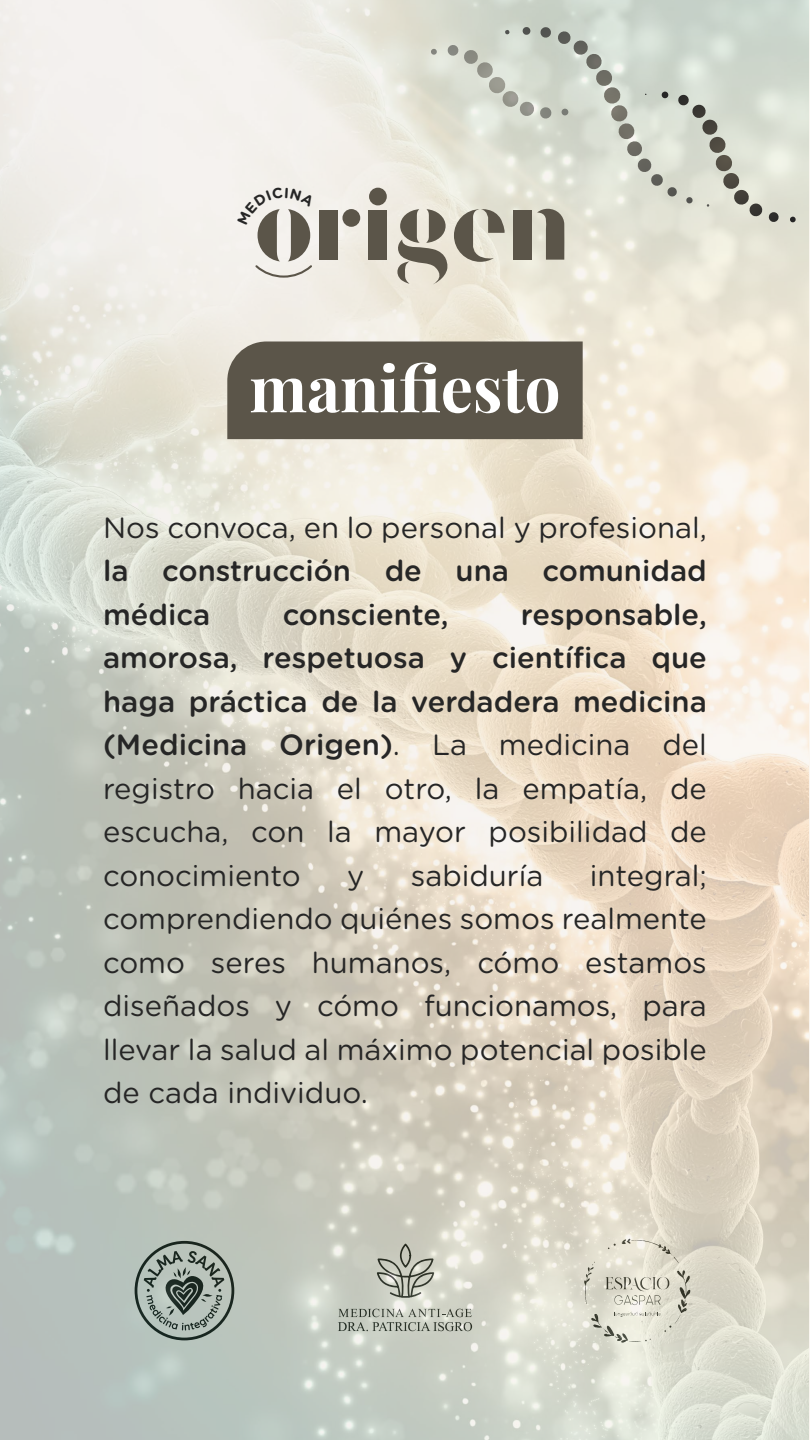
<style>
.page{position:relative;width:810px;height:1440px;background:#fff}
.page>*{position:absolute;margin:0;border:0;box-sizing:border-box;transform-origin:0 0}
.t1{font:700 63.75px "Playfair Display";color:#fff}
.t2{font:500 29.25px/43.5px "Gotham Rounded";color:#262626}
.t3{font:29.25px/43.5px "Gotham Rounded";color:#262626;text-align:justify}
.s1{font-weight:400}
</style>
<div class="page">
<img style="left:0;top:0;width:809px;height:1440px">
<div style="left:320px;top:210px;width:18px;height:50px;background:#5b5549"></div>
<div style="left:369px;top:210px;width:18px;height:50px;background:#5b5549"></div>
<div style="left:342px;top:209px;width:18px;height:18px;background:#5b5549;border-radius:50%"></div>
<div style="left:369px;top:188px;width:18px;height:17px;background:#5b5549;border-radius:50%"></div>
<div style="left:227px;top:341px;width:356px;height:98px;background:#5b5549"></div>
<svg style="left:790px;top:217px;width:6px;height:6px"></svg>
<svg style="left:397px;top:27px;width:382px;height:257px;background:#d2d4c8"></svg>
<svg style="left:237px;top:187px;width:78px;height:91px;background:#d0ccc6"></svg>
<h1 class="t1" style="left:249px;top:348px;width:313px">manifiesto</h1>
<p class="t3" style="left:103px;top:505px;width:605px">Nos convoca, en lo personal y profesional,</p>
<p class="t2" style="left:103px;top:548px;width:605px">la construcción de una comunidad médica</p>
<p class="t2" style="left:103px;top:592px;width:605px;text-align:justify;text-indent:418px">responsable, amorosa, respetuosa y científica que haga práctica de la verdadera medicina (Medicina Origen)<span class="s1">. La medicina del registro hacia el otro, la empatía, de escucha, con la mayor posibilidad de conocimiento</span></p>
<p class="t2" style="left:283px;top:592px;width:167px">consciente,</p>
<p class="t3" style="left:103px;top:853px;width:605px;text-indent:487px">integral; comprendiendo quiénes somos realmente como seres humanos, cómo estamos diseñados y cómo funcionamos, para llevar la salud al máximo potencial posible de cada individuo.</p>
<p class="t3" style="left:347px;top:853px;width:19px">y</p>
<p class="t3" style="left:411px;top:853px;width:134px">sabiduría</p>
</div>
